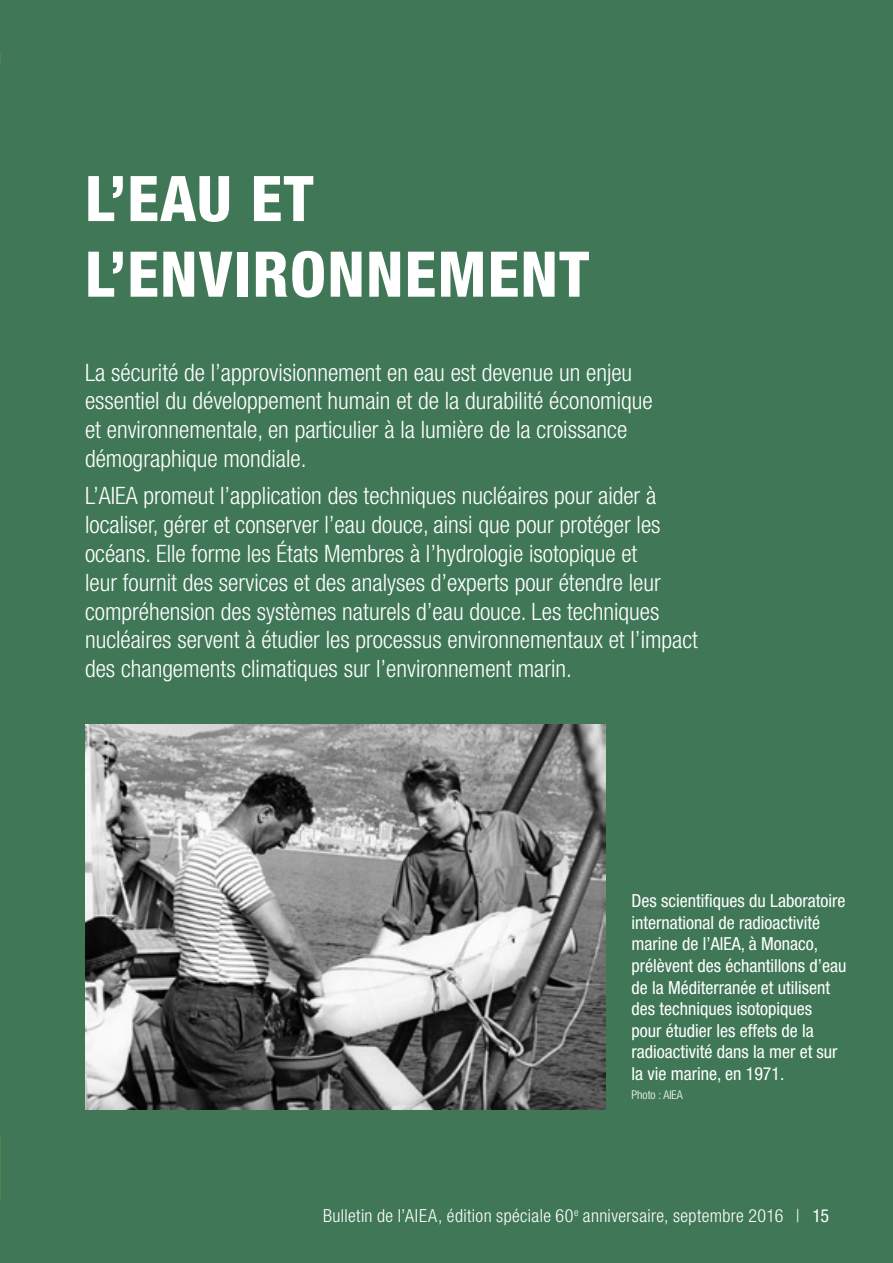
<style>
.page{position:relative;width:893px;height:1263px;background:#407857}
.page>*{position:absolute;margin:0;border:0;box-sizing:border-box;transform-origin:0 0}
.title_section{font:800 condensed 63px/75.6px "Helvetica Neue";letter-spacing:.02em;color:#fff}
.intro_text{font:300 condensed 24px/28.8px "Helvetica Neue";color:#fff}
.caption_photo{font:condensed 18px/21.6px "Helvetica Neue";color:#fff}
.t1{font:300 condensed 18px "Helvetica Neue";letter-spacing:.02em;color:#fff}
.photo_credits{font:300 condensed 12px "Helvetica Neue";color:#fff}
.s1{font-weight:400}
</style>
<div class="page">
<img style="left:85px;top:724px;width:520px;height:386px">
<p class="title_section" style="left:85px;top:160px;width:506px">L’EAU ET<br>L’ENVIRONNEMENT</p>
<p class="intro_text" style="left:85px;top:357px;width:569px">La sécurité de l’approvisionnement en eau est devenue un enjeu essentiel du développement humain et de la durabilité économique et environnementale, en particulier à la lumière de la croissance démographique mondiale.</p>
<p class="intro_text" style="left:85px;top:481px;width:614px">L’AIEA promeut l’application des techniques nucléaires pour aider à localiser, gérer et conserver l’eau douce, ainsi que pour protéger les océans. Elle forme les États Membres à l’hydrologie isotopique et<br>leur fournit des services et des analyses d’experts pour étendre leur compréhension des systèmes naturels d’eau douce. Les techniques nucléaires servent à étudier les processus environnementaux et l’impact des changements climatiques sur l’environnement marin.</p>
<p class="caption_photo" style="left:631px;top:890px;width:216px">Des scientifiques du Laboratoire international de radioactivité marine de l’AIEA, à Monaco, prélèvent des échantillons d’eau de la Méditerranée et utilisent des techniques isotopiques pour étudier les effets de la radioactivité dans la mer et sur la vie marine, en 1971.</p>
<p class="photo_credits" style="left:631px;top:1087px;width:53px">Photo : AIEA</p>
<p class="t1" style="left:323px;top:1205px;width:508px">Bulletin de l’AIEA, édition spéciale 60<sup>e</sup> anniversaire, septembre 2016 | <span class="s1">15</span></p>
</div>
